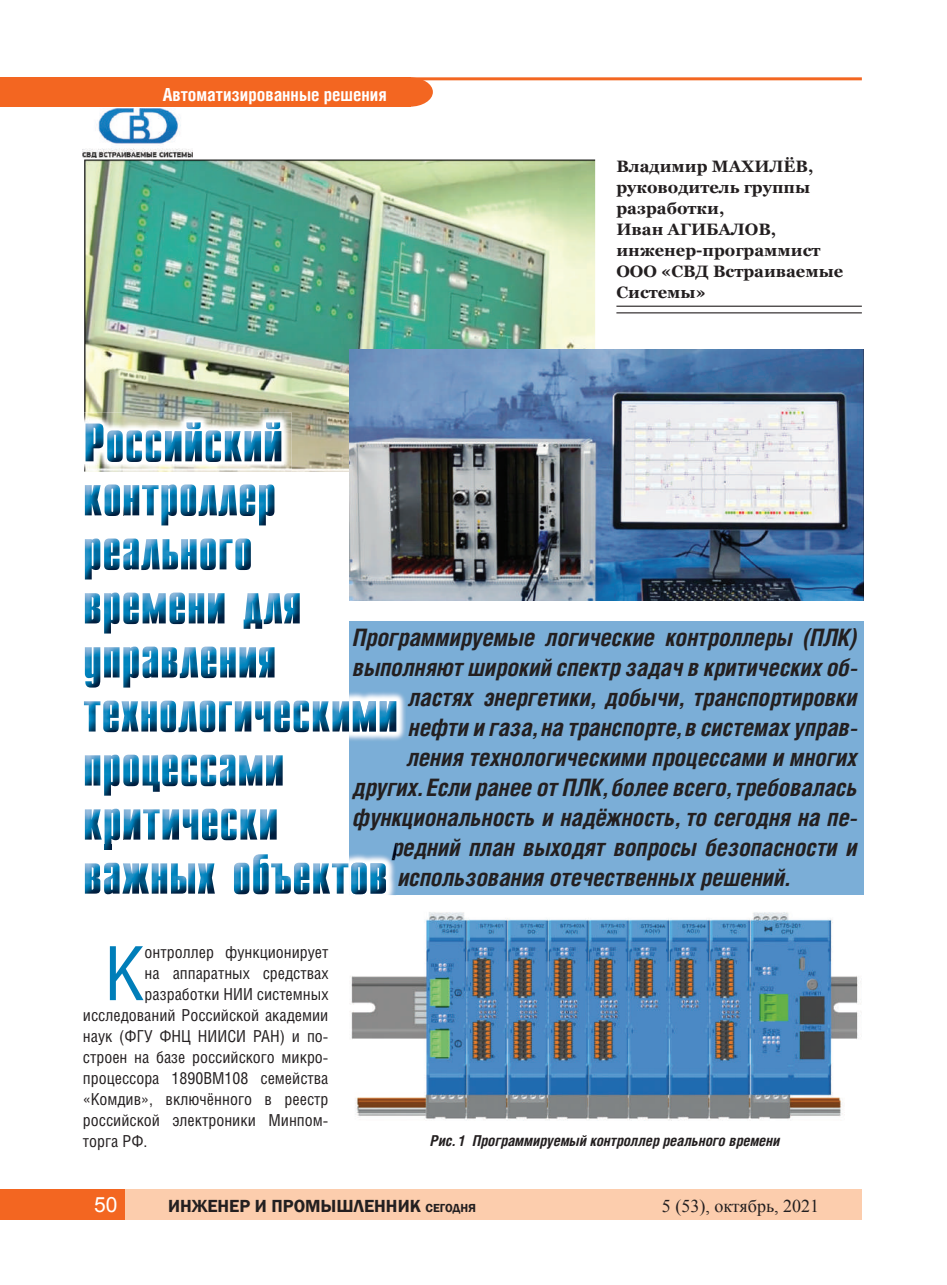
<style>
.page{position:relative;width:947px;height:1285px;background:#fff}
.page>*{position:absolute;margin:0;border:0;box-sizing:border-box;transform-origin:0 0}
.t1{font:74.85px "Helios Cond";color:#007eb9}
.t2{font:italic 700 24px "Helios Cond";color:#231f20}
.t3{font:21px "Arial";color:#fff}
.t4{font:600 18px "Franklin Gothic";color:#231f20}
.t5{font:700 18px "Helios Cond";color:#fff}
.t6{font:18px "Times New Roman";color:#231f20}
.t7{font:16.5px "Helios Cond";color:#231f20}
.t8{font:700 16.5px/21px "Georgia";color:#231f20}
.t9{font:italic 700 15px "Helios Cond";color:#231f20}
.s1{color:#000518}
.s2{font-size:12px}
</style>
<div class="page">
<div style="left:125px;top:1188px;width:736px;height:31px;background:#fccdad"></div>
<div style="left:0;top:1188px;width:124px;height:31px;background:#f36621"></div>
<div style="left:0;top:77px;width:410px;height:30px;background:#f36621"></div>
<div style="left:386px;top:77px;width:46px;height:30px;background:#f36621;border-radius:50%"></div>
<hr style="left:410px;top:77px;width:451px;height:3px;background:#f36621">
<img style="left:83px;top:108px;width:109px;height:50px">
<img style="left:84px;top:159px;width:511px;height:312px">
<img style="left:349px;top:349px;width:514px;height:251px">
<hr style="left:616px;top:305px;width:245px;height:2px;background:#231f20">
<hr style="left:616px;top:312px;width:245px;height:1px;background:#231f20">
<div style="left:349px;top:621px;width:514px;height:273px;background:#7baed7"></div>
<img style="left:350px;top:912px;width:511px;height:209px">
<img style="left:84px;top:863px;width:312px;height:32px">
<img style="left:349px;top:854px;width:47px;height:40px">
<img style="left:391px;top:854px;width:5px;height:6px">
<img style="left:351px;top:862px;width:15px;height:32px">
<img style="left:294px;top:862px;width:15px;height:32px">
<img style="left:253px;top:859px;width:15px;height:35px">
<img style="left:234px;top:862px;width:15px;height:32px">
<img style="left:104px;top:862px;width:15px;height:32px">
<img style="left:370px;top:863px;width:16px;height:30px">
<img style="left:332px;top:863px;width:16px;height:30px">
<img style="left:313px;top:863px;width:17px;height:30px">
<img style="left:271px;top:863px;width:20px;height:30px">
<img style="left:188px;top:863px;width:27px;height:30px">
<img style="left:171px;top:863px;width:15px;height:30px">
<img style="left:152px;top:863px;width:15px;height:30px">
<img style="left:122px;top:863px;width:27px;height:30px">
<img style="left:85px;top:863px;width:15px;height:30px">
<img style="left:84px;top:809px;width:193px;height:50px">
<img style="left:120px;top:812px;width:82px;height:24px">
<img style="left:104px;top:808px;width:16px;height:36px">
<svg style="left:104px;top:844px;width:7px;height:5px"></svg>
<img style="left:221px;top:808px;width:15px;height:32px">
<img style="left:202px;top:808px;width:15px;height:32px">
<img style="left:260px;top:809px;width:16px;height:30px">
<img style="left:240px;top:809px;width:17px;height:30px">
<img style="left:183px;top:809px;width:15px;height:30px">
<img style="left:162px;top:809px;width:17px;height:30px">
<img style="left:143px;top:809px;width:17px;height:30px">
<img style="left:124px;top:809px;width:16px;height:30px">
<img style="left:85px;top:809px;width:17px;height:30px">
<img style="left:84px;top:755px;width:199px;height:41px">
<img style="left:104px;top:754px;width:15px;height:41px">
<img style="left:142px;top:785px;width:18px;height:6px">
<img style="left:220px;top:754px;width:15px;height:32px">
<img style="left:201px;top:754px;width:15px;height:32px">
<img style="left:181px;top:754px;width:16px;height:32px">
<img style="left:162px;top:754px;width:16px;height:32px">
<img style="left:123px;top:754px;width:16px;height:32px">
<img style="left:266px;top:755px;width:16px;height:30px">
<img style="left:85px;top:755px;width:177px;height:30px">
<img style="left:83px;top:692px;width:322px;height:49px">
<img style="left:119px;top:704px;width:155px;height:24px">
<img style="left:293px;top:700px;width:16px;height:32px">
<img style="left:274px;top:700px;width:16px;height:32px">
<img style="left:178px;top:700px;width:37px;height:32px">
<img style="left:160px;top:700px;width:16px;height:32px">
<img style="left:103px;top:700px;width:16px;height:32px">
<img style="left:379px;top:701px;width:17px;height:30px">
<img style="left:352px;top:701px;width:24px;height:30px">
<img style="left:332px;top:701px;width:17px;height:30px">
<img style="left:312px;top:701px;width:17px;height:30px">
<img style="left:255px;top:701px;width:15px;height:30px">
<img style="left:235px;top:701px;width:16px;height:30px">
<img style="left:219px;top:701px;width:13px;height:30px">
<img style="left:141px;top:701px;width:16px;height:30px">
<img style="left:121px;top:701px;width:17px;height:30px">
<img style="left:84px;top:701px;width:16px;height:30px">
<img style="left:83px;top:647px;width:202px;height:50px">
<img style="left:139px;top:650px;width:120px;height:24px">
<img style="left:123px;top:646px;width:16px;height:41px">
<img style="left:85px;top:647px;width:15px;height:40px">
<img style="left:201px;top:646px;width:15px;height:32px">
<img style="left:180px;top:647px;width:18px;height:31px">
<img style="left:142px;top:646px;width:16px;height:32px">
<img style="left:259px;top:647px;width:15px;height:30px">
<img style="left:239px;top:647px;width:17px;height:30px">
<img style="left:220px;top:647px;width:15px;height:30px">
<img style="left:162px;top:647px;width:15px;height:30px">
<img style="left:104px;top:647px;width:15px;height:30px">
<img style="left:84px;top:593px;width:216px;height:41px">
<img style="left:100px;top:596px;width:184px;height:24px">
<img style="left:104px;top:592px;width:15px;height:41px">
<img style="left:243px;top:593px;width:19px;height:35px">
<img style="left:263px;top:593px;width:19px;height:31px">
<img style="left:169px;top:592px;width:16px;height:32px">
<img style="left:123px;top:592px;width:16px;height:32px">
<img style="left:284px;top:593px;width:15px;height:30px">
<img style="left:208px;top:593px;width:16px;height:30px">
<img style="left:189px;top:593px;width:15px;height:30px">
<img style="left:142px;top:593px;width:24px;height:30px">
<img style="left:85px;top:593px;width:15px;height:30px">
<img style="left:84px;top:539px;width:161px;height:41px">
<img style="left:100px;top:542px;width:135px;height:24px">
<img style="left:85px;top:538px;width:15px;height:41px">
<img style="left:235px;top:538px;width:16px;height:32px">
<img style="left:104px;top:538px;width:128px;height:32px">
<img style="left:181px;top:539px;width:15px;height:30px">
<img style="left:162px;top:539px;width:16px;height:30px">
<img style="left:84px;top:485px;width:191px;height:41px">
<img style="left:120px;top:488px;width:139px;height:24px">
<img style="left:259px;top:484px;width:15px;height:41px">
<img style="left:161px;top:484px;width:16px;height:41px">
<img style="left:240px;top:484px;width:15px;height:32px">
<img style="left:198px;top:485px;width:39px;height:31px">
<img style="left:180px;top:484px;width:16px;height:32px">
<img style="left:104px;top:484px;width:16px;height:32px">
<img style="left:142px;top:485px;width:16px;height:30px">
<img style="left:124px;top:485px;width:15px;height:30px">
<img style="left:85px;top:485px;width:17px;height:30px">
<img style="left:84px;top:471px;width:207px;height:1px">
<img style="left:84px;top:412px;width:207px;height:59px">
<img style="left:205px;top:430px;width:16px;height:32px">
<img style="left:146px;top:430px;width:15px;height:32px">
<img style="left:126px;top:430px;width:16px;height:32px">
<img style="left:107px;top:430px;width:16px;height:32px">
<img style="left:265px;top:431px;width:16px;height:30px">
<img style="left:244px;top:431px;width:17px;height:30px">
<img style="left:225px;top:431px;width:16px;height:30px">
<img style="left:185px;top:431px;width:17px;height:30px">
<img style="left:165px;top:431px;width:16px;height:30px">
<img style="left:85px;top:423px;width:18px;height:38px">
<img style="left:266px;top:422px;width:14px;height:7px">
<img style="left:186px;top:422px;width:14px;height:7px">
<p class="t5" style="left:163px;top:88px;width:225px">Автоматизированные решения</p>
<p class="t8" style="left:616px;top:156px;width:228px">Владимир МАХИЛЁВ, руководитель группы разработки,<br>Иван АГИБАЛОВ, инженер-программист<br>ООО «СВД Встраиваемые<br>Системы»</p>
<h1 class="t1" style="left:104px;top:946px;width:42px">К</h1>
<p class="t7" style="left:145px;top:946px;width:185px">онтроллер функционирует</p>
<p class="t7" style="left:145px;top:967px;width:185px">на аппаратных средствах</p>
<p class="t7" style="left:145px;top:988px;width:185px">разработки НИИ системных</p>
<p class="t7" style="left:83px;top:1009px;width:247px">исследований Российской академии</p>
<p class="t7" style="left:83px;top:1030px;width:247px">наук (ФГУ ФНЦ НИИСИ РАН) и по-</p>
<p class="t7" style="left:83px;top:1051px;width:247px">строен на базе российского микро-</p>
<p class="t7" style="left:83px;top:1072px;width:247px">процессора 1890ВМ108 семейства</p>
<p class="t7" style="left:83px;top:1093px;width:247px">«Комдив», включённого в реестр</p>
<p class="t7" style="left:83px;top:1114px;width:247px">российской электроники Минпом-</p>
<p class="t7" style="left:83px;top:1135px;width:66px">торга РФ.</p>
<p class="t2" style="left:353px;top:628px;width:505px">Программируемые логические контроллеры (ПЛК)</p>
<p class="t2" style="left:353px;top:658px;width:506px">выполняют широкий спектр задач в критических об-</p>
<p class="t2" style="left:408px;top:688px;width:450px">ластях энергетики, добычи, транспортировки</p>
<p class="t2" style="left:408px;top:718px;width:450px">нефти и газа, на транспорте, в системах управ-</p>
<p class="t2" style="left:407px;top:748px;width:451px">ления технологическими процессами и многих</p>
<p class="t2" style="left:353px;top:778px;width:506px">других. Если ранее от ПЛК, более всего, требовалась</p>
<p class="t2" style="left:353px;top:808px;width:505px">функциональность и надёжность, то сегодня на пе-</p>
<p class="t2" style="left:392px;top:838px;width:466px"><span class="s1">р</span>едний план выходят вопросы безопасности и</p>
<p class="t2" style="left:398px;top:868px;width:392px">использования отечественных решений.</p>
<p class="t9" style="left:430px;top:1134px;width:351px">Рис. 1 Программируемый контроллер реального времени</p>
<p class="t3" style="left:94px;top:1192px;width:25px">50</p>
<p class="t4" style="left:168px;top:1195px;width:309px">ИНЖЕНЕР И ПРОМЫШЛЕННИК <span class="s2">СЕГОДНЯ</span></p>
<p class="t6" style="left:661px;top:1195px;width:159px">5 (53), октябрь, 2021</p>
</div>
